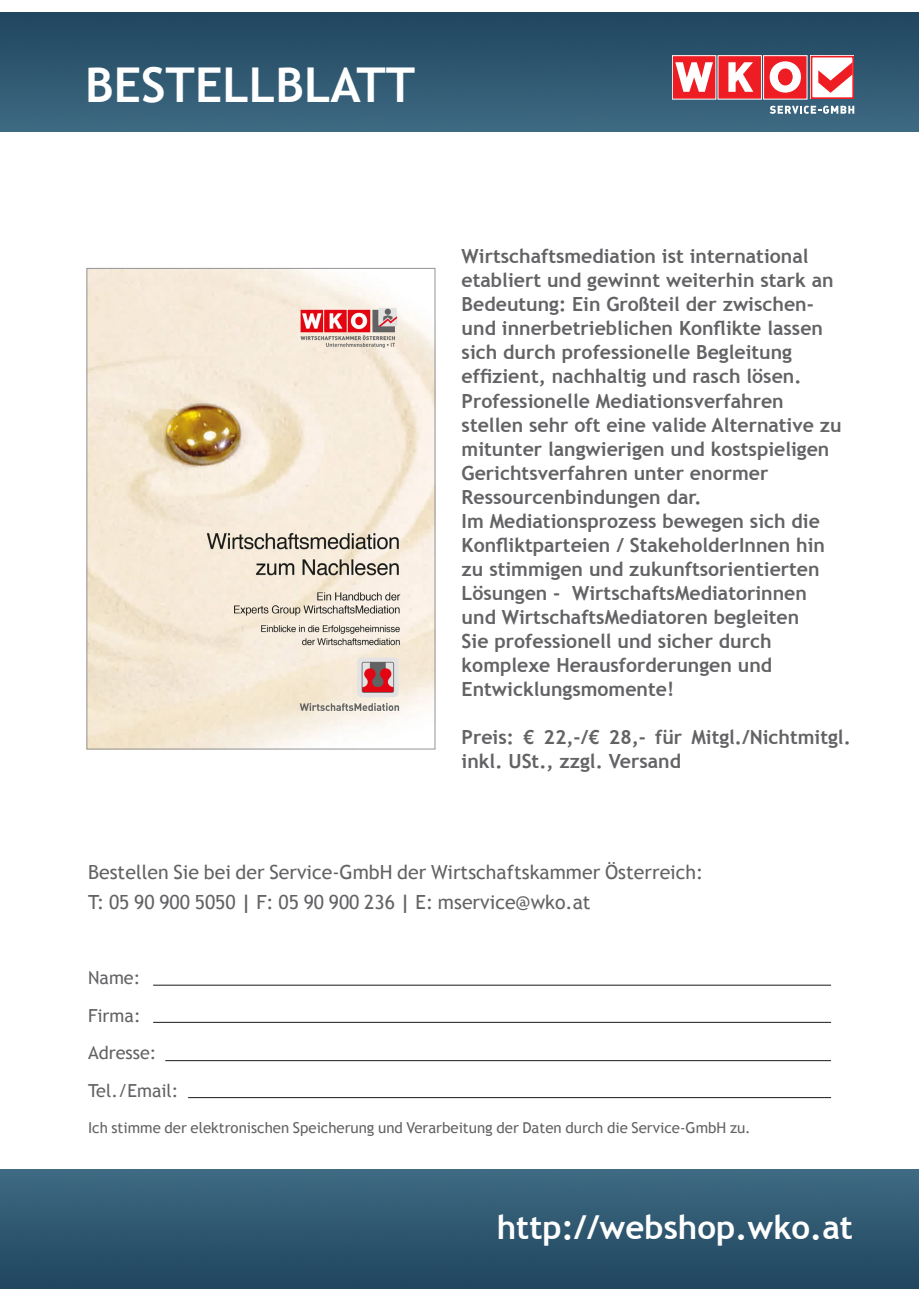
<style>
.page{position:relative;width:919px;height:1289px;background:#fff}
.page>*{position:absolute;margin:0;border:0;box-sizing:border-box;transform-origin:0 0}
.t1{font:700 48px "Trebuchet MS";color:#fff}
.t2{font:700 33px "Trebuchet MS";color:#fff}
.t3{font:700 19.5px/24px "Trebuchet MS";color:#636366}
.t4{font:19.5px "Trebuchet MS";color:#636366}
.t5{font:18px "Trebuchet MS";color:#636366}
.t6{font:15px "Trebuchet MS";color:#636366}
.s1{font-weight:700}
</style>
<div class="page">
<img style="left:0;top:13px;width:918px;height:119px">
<div style="left:763px;top:56px;width:44px;height:43px;background:#ee1d23"></div>
<div style="left:763px;top:55px;width:44px;height:44px;border:1px solid #fff"></div>
<div style="left:718px;top:56px;width:43px;height:43px;background:#ee1d23"></div>
<svg style="left:728px;top:62px;width:25px;height:30px"></svg>
<div style="left:672px;top:56px;width:43px;height:43px;background:#ee1d23"></div>
<div style="left:672px;top:55px;width:44px;height:44px;border:1px solid #fff"></div>
<svg style="left:675px;top:62px;width:37px;height:30px"></svg>
<svg style="left:769px;top:61px;width:31px;height:32px"></svg>
<div style="left:778px;top:69px;width:14px;height:16px;background:#ee1d23;border-radius:50%"></div>
<div style="left:778px;top:69px;width:14px;height:16px;border:1px solid #ee1d23;border-radius:50%"></div>
<svg style="left:769px;top:106px;width:85px;height:8px"></svg>
<svg style="left:810px;top:55px;width:44px;height:44px"></svg>
<div style="left:811px;top:57px;width:42px;height:41px;background:#fff"></div>
<div style="left:810px;top:56px;width:43px;height:43px;border:2px solid #ee1d23"></div>
<svg style="left:818px;top:62px;width:34px;height:31px"></svg>
<img style="left:88px;top:270px;width:345px;height:477px">
<hr style="left:153px;top:984px;width:678px;height:1px;background:#231f20">
<hr style="left:153px;top:1022px;width:678px;height:1px;background:#231f20">
<hr style="left:165px;top:1060px;width:666px;height:1px;background:#231f20">
<hr style="left:188px;top:1097px;width:643px;height:1px;background:#231f20">
<img style="left:0;top:1169px;width:918px;height:119px">
<p class="t1" style="left:85px;top:55px;width:331px">BESTELLBLATT</p>
<p class="t3" style="left:461px;top:244px;width:381px">Wirtschaftsmediation ist international etabliert und gewinnt weiterhin stark an Bedeutung: Ein Großteil der zwischen&shy;und innerbetrieblichen Konflikte lassen sich durch professionelle Begleitung effizient, nachhaltig und rasch lösen.<br>Professionelle Mediationsverfahren stellen sehr oft eine valide Alternative zu mitunter langwierigen und kostspieligen Gerichtsverfahren unter enormer Ressourcenbindungen dar.</p>
<p class="t3" style="left:461px;top:508px;width:365px">Im Mediationsprozess bewegen sich die Konfliktparteien / StakeholderInnen hin zu stimmigen und zukunftsorientierten Lösungen - WirtschaftsMediatorinnen und WirtschaftsMediatoren begleiten Sie professionell und sicher durch komplexe Herausforderungen und Entwicklungsmomente!</p>
<p class="t3" style="left:461px;top:724px;width:390px">Preis: € 22,-/€ 28,- für Mitgl./Nichtmitgl. inkl. USt., zzgl. Versand</p>
<p class="t4" style="left:88px;top:860px;width:616px">Bestellen Sie bei der Service-GmbH der Wirtschaftskammer Österreich:</p>
<p class="t4" style="left:88px;top:890px;width:504px">T: 05 90 900 5050 <span class="s1">|</span> F: 05 90 900 236 <span class="s1">|</span> E: mservice@wko.at</p>
<p class="t5" style="left:88px;top:967px;width:54px">Name:</p>
<p class="t5" style="left:88px;top:1004px;width:54px">Firma:</p>
<p class="t5" style="left:88px;top:1042px;width:70px">Adresse:</p>
<p class="t5" style="left:88px;top:1079px;width:92px">Tel./Email:</p>
<p class="t6" style="left:88px;top:1118px;width:664px">Ich stimme der elektronischen Speicherung und Verarbeitung der Daten durch die Service-GmbH zu.</p>
<p class="t2" style="left:496px;top:1206px;width:358px">http://webshop.wko.at</p>
</div>
